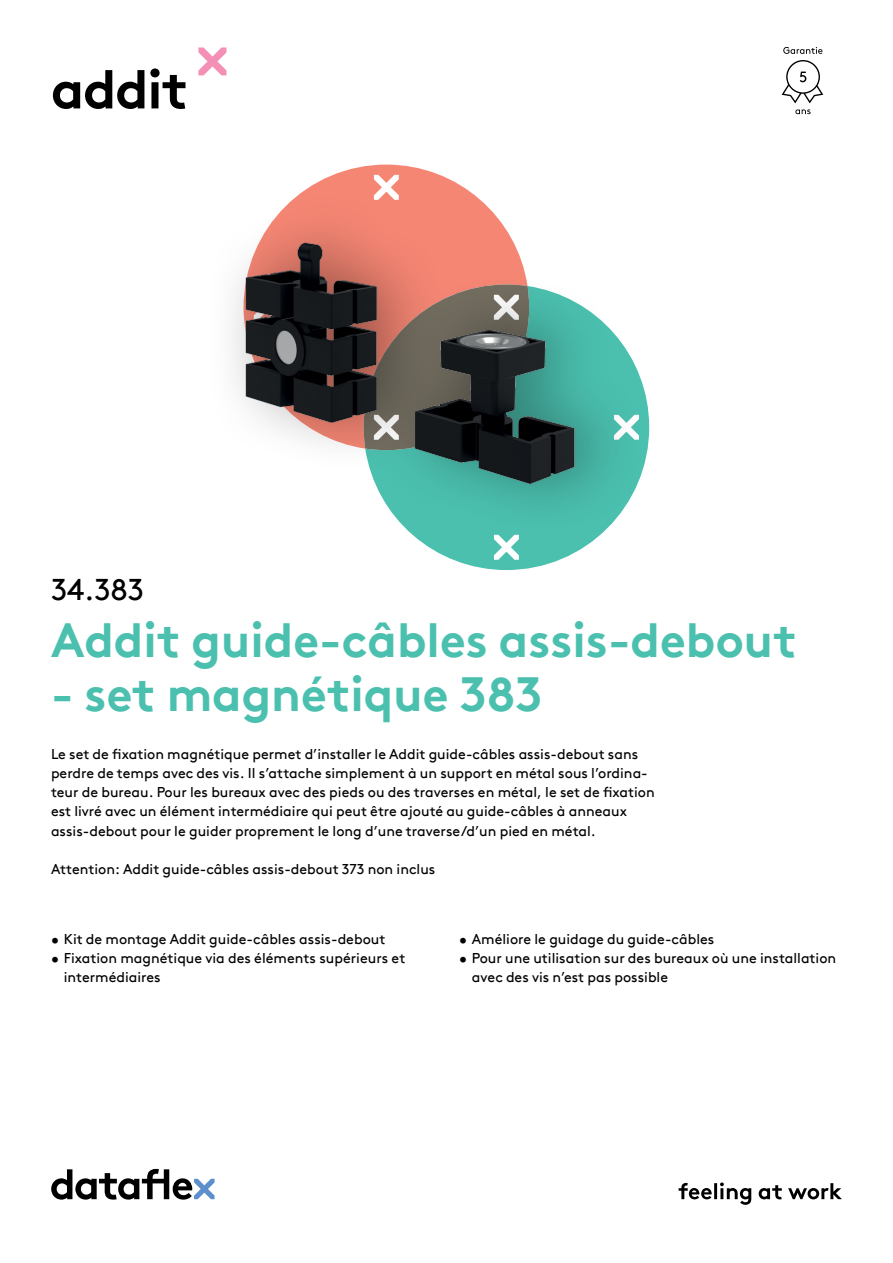
<style>
.page{position:relative;width:893px;height:1263px;background:#fff}
.page>*{position:absolute;margin:0;border:0;box-sizing:border-box;transform-origin:0 0}
.hoofdstuk{font:700 54px "Brown Pro TT";letter-spacing:-.02em;color:#000}
.productnaam{font:700 48px "Brown Pro TT";color:#4bc0af}
.productnummer{font:30px "Brown Pro TT";color:#000}
.omschrijving{font:14.25px/19.2px "Brown Pro TT";color:#000}
</style>
<div class="page">
<svg style="left:51px;top:1169px;width:164px;height:30px"></svg>
<svg style="left:679px;top:1182px;width:163px;height:23px"></svg>
<svg style="left:198px;top:47px;width:28px;height:28px"></svg>
<img style="left:232px;top:164px;width:409px;height:406px">
<svg style="left:782px;top:60px;width:41px;height:43px"></svg>
<svg style="left:783px;top:47px;width:39px;height:7px"></svg>
<svg style="left:795px;top:109px;width:16px;height:5px"></svg>
<p class="hoofdstuk" style="left:51px;top:46px;width:139px">addit</p>
<p class="productnummer" style="left:51px;top:566px;width:95px">34.383</p>
<p class="productnaam" style="left:51px;top:601px;width:747px">Addit guide-câbles assis-debout</p>
<p class="productnaam" style="left:51px;top:655px;width:493px">- set magnétique 383</p>
<p class="omschrijving" style="left:51px;top:743px;width:605px">Le set de fixation magnétique permet d’installer le Addit guide-câbles assis-debout sans perdre de temps avec des vis. Il s’attache simplement à un support en métal sous l’ordina&shy;teur de bureau. Pour les bureaux avec des pieds ou des traverses en métal, le set de fixation est livré avec un élément intermédiaire qui peut être ajouté au guide-câbles à anneaux assis-debout pour le guider proprement le long d’une traverse/d’un pied en métal.</p>
<p class="omschrijving" style="left:51px;top:858px;width:386px">Attention: Addit guide-câbles assis-debout 373 non inclus</p>
<p class="omschrijving" style="left:51px;top:928px;width:336px">• Kit de montage Addit guide-câbles assis-debout</p>
<p class="omschrijving" style="left:64px;top:947px;width:343px;text-indent:-13px">• Fixation magnétique via des éléments supérieurs et intermédiaires</p>
<p class="omschrijving" style="left:459px;top:928px;width:257px">• Améliore le guidage du guide-câbles</p>
<p class="omschrijving" style="left:472px;top:947px;width:366px;text-indent:-13px">• Pour une utilisation sur des bureaux où une installation avec des vis n’est pas possible</p>
</div>
